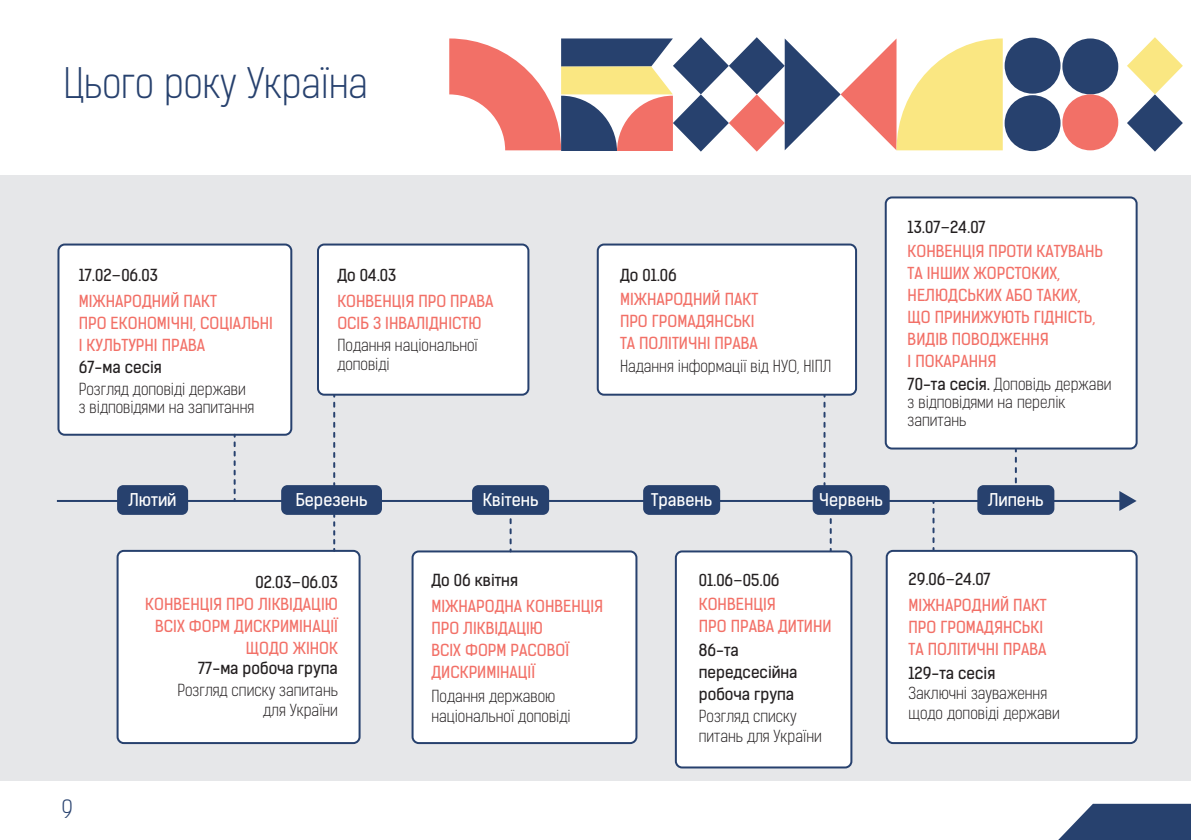
<style>
.page{position:relative;width:1191px;height:840px;background:#fff}
.page>*{position:absolute;margin:0;border:0;box-sizing:border-box;transform-origin:0 0}
.t1{font:40px "Kelson Sans Light RU";color:#27416e}
.t2{font:23.8px "Kelson Sans Light RU";color:#27416e}
.t3{font:16.8px "Kelson Sans Regular RU";color:#fff}
.t4{font:15.8px/22px "Kelson Sans Regular RU";color:#f27067}
.t5{font:15.8px/18px "Kelson Sans Light RU";color:#231f20}
.t6{font:15.8px/22px "Kelson Sans Regular RU";color:#231f20}
.s1{font-family:"Kelson Sans Regular RU"}
</style>
<div class="page">
<svg style="left:1059px;top:803px;width:132px;height:36px;background:#475d83"></svg>
<div style="left:0;top:175px;width:1191px;height:605px;background:#e6e7e9"></div>
<svg style="left:1127px;top:37px;width:55px;height:114px"></svg>
<div style="left:1004px;top:38px;width:56px;height:56px;background:#27416e;border-radius:50%"></div>
<div style="left:1004px;top:95px;width:56px;height:56px;background:#27416e;border-radius:50%"></div>
<div style="left:1062px;top:38px;width:56px;height:56px;background:#27416e;border-radius:50%"></div>
<div style="left:1062px;top:94px;width:56px;height:56px;background:#f27067;border-radius:50%"></div>
<svg style="left:449px;top:37px;width:553px;height:114px"></svg>
<hr style="left:57px;top:499px;width:1065px;height:2px;background:#27416e">
<svg style="left:1119px;top:491px;width:17px;height:19px"></svg>
<div style="left:118px;top:550px;width:241px;height:192px;background:#fff;border-radius:6px"></div>
<div style="left:117px;top:549px;width:243px;height:194px;border:2px solid #27416e;border-radius:6px"></div>
<div style="left:58px;top:244px;width:233px;height:190px;background:#fff;border-radius:6px"></div>
<div style="left:57px;top:243px;width:235px;height:192px;border:2px solid #27416e;border-radius:6px"></div>
<div style="left:412px;top:551px;width:224px;height:191px;background:#fff;border-radius:6px"></div>
<div style="left:411px;top:550px;width:226px;height:193px;border:2px solid #27416e;border-radius:6px"></div>
<div style="left:676px;top:551px;width:175px;height:216px;background:#fff;border-radius:6px"></div>
<div style="left:675px;top:550px;width:177px;height:218px;border:2px solid #27416e;border-radius:6px"></div>
<div style="left:885px;top:197px;width:251px;height:251px;background:#fff;border-radius:6px"></div>
<div style="left:884px;top:196px;width:253px;height:253px;border:2px solid #27416e;border-radius:6px"></div>
<div style="left:886px;top:550px;width:250px;height:192px;background:#fff;border-radius:6px"></div>
<div style="left:885px;top:549px;width:252px;height:194px;border:2px solid #27416e;border-radius:6px"></div>
<div style="left:117px;top:485px;width:71px;height:29px;background:#27416e;border-radius:6px"></div>
<div style="left:643px;top:485px;width:77px;height:29px;background:#27416e;border-radius:6px"></div>
<svg style="left:234px;top:434px;width:2px;height:66px"></svg>
<svg style="left:509px;top:514px;width:2px;height:29px"></svg>
<svg style="left:932px;top:501px;width:2px;height:48px"></svg>
<svg style="left:829px;top:514px;width:2px;height:28px"></svg>
<svg style="left:1014px;top:449px;width:2px;height:35px"></svg>
<svg style="left:333px;top:514px;width:2px;height:36px"></svg>
<svg style="left:333px;top:395px;width:2px;height:82px"></svg>
<svg style="left:823px;top:395px;width:2px;height:82px"></svg>
<div style="left:472px;top:485px;width:77px;height:29px;background:#27416e;border-radius:6px"></div>
<div style="left:977px;top:485px;width:77px;height:29px;background:#27416e;border-radius:6px"></div>
<div style="left:812px;top:485px;width:77px;height:29px;background:#27416e;border-radius:6px"></div>
<div style="left:281px;top:485px;width:101px;height:29px;background:#27416e;border-radius:6px"></div>
<div style="left:318px;top:244px;width:210px;height:150px;background:#fff;border-radius:6px"></div>
<div style="left:317px;top:243px;width:212px;height:152px;border:2px solid #27416e;border-radius:6px"></div>
<div style="left:598px;top:244px;width:258px;height:150px;background:#fff;border-radius:6px"></div>
<div style="left:597px;top:243px;width:260px;height:152px;border:2px solid #27416e;border-radius:6px"></div>
<h1 class="t1" style="left:63px;top:58px;width:306px">Цього року Україна</h1>
<p class="t6" style="left:79px;top:263px;width:81px">17.02–06.03</p>
<p class="t4" style="left:79px;top:289px;width:196px">МІЖНАРОДНИЙ ПАКТ<br>ПРО ЕКОНОМІЧНІ, СОЦІАЛЬНІ<br>І КУЛЬТУРНІ ПРАВА</p>
<p class="t6" style="left:79px;top:355px;width:85px">67-ма сесія</p>
<p class="t5" style="left:79px;top:380px;width:177px">Розгляд доповіді держави з відповідями на запитання</p>
<p class="t6" style="left:337px;top:264px;width:61px">До 04.03</p>
<p class="t4" style="left:337px;top:290px;width:158px">КОНВЕНЦІЯ ПРО ПРАВА<br>ОСІБ З ІНВАЛІДНІСТЮ</p>
<p class="t5" style="left:337px;top:337px;width:142px">Подання національної доповіді</p>
<p class="t6" style="left:620px;top:264px;width:58px">До 01.06</p>
<p class="t4" style="left:620px;top:288px;width:140px">МІЖНАРОДНИЙ ПАКТ<br>ПРО ГРОМАДЯНСЬКІ<br>ТА ПОЛІТИЧНІ ПРАВА</p>
<p class="t5" style="left:620px;top:357px;width:213px">Надання інформації від НУО, НІПЛ</p>
<p class="t6" style="left:907px;top:216px;width:80px">13.07–24.07</p>
<p class="t4" style="left:907px;top:240px;width:197px">КОНВЕНЦІЯ ПРОТИ КАТУВАНЬ<br>ТА ІНШИХ ЖОРСТОКИХ,<br>НЕЛЮДСЬКИХ АБО ТАКИХ,<br>ЩО ПРИНИЖУЮТЬ ГІДНІСТЬ,<br>ВИДІВ ПОВОДЖЕННЯ<br>І ПОКАРАННЯ</p>
<p class="t5" style="left:907px;top:375px;width:205px"><span class="s1">70-та сесія.</span> Доповідь держави з відповідями на перелік запитань</p>
<p class="t3" style="left:296px;top:489px;width:73px">Березень</p>
<p class="t3" style="left:483px;top:489px;width:57px">Квітень</p>
<p class="t3" style="left:819px;top:489px;width:65px">Червень</p>
<p class="t3" style="left:988px;top:489px;width:57px">Липень</p>
<p class="t3" style="left:129px;top:489px;width:50px">Лютий</p>
<p class="t3" style="left:651px;top:489px;width:62px">Травень</p>
<h2 class="t2" style="left:62px;top:794px;width:13px">9</h2>
<p class="t6" style="left:256px;top:570px;width:84px">02.03–06.03</p>
<p class="t4" style="left:145px;top:592px;width:194px;text-align:right">КОНВЕНЦІЯ ПРО ЛІКВІДАЦІЮ<br>ВСІХ ФОРМ ДИСКРИМІНАЦІЇ<br>ЩОДО ЖІНОК</p>
<p class="t6" style="left:198px;top:656px;width:141px">77-ма робоча група</p>
<p class="t5" style="left:177px;top:680px;width:162px;line-height:20px;text-align:right">Розгляд списку запитань для України</p>
<p class="t6" style="left:431px;top:569px;width:88px">До 06 квітня</p>
<p class="t4" style="left:431px;top:595px;width:173px">МІЖНАРОДНА КОНВЕНЦІЯ<br>ПРО ЛІКВІДАЦІЮ<br>ВСІХ ФОРМ РАСОВОЇ<br>ДИСКРИМІНАЦІЇ</p>
<p class="t5" style="left:431px;top:686px;width:141px;line-height:20px">Подання державою національної доповіді</p>
<p class="t6" style="left:699px;top:569px;width:82px">01.06–05.06</p>
<p class="t4" style="left:699px;top:593px;width:134px">КОНВЕНЦІЯ<br>ПРО ПРАВА ДИТИНИ</p>
<p class="t6" style="left:699px;top:639px;width:100px">86-та передсесійна робоча група</p>
<p class="t5" style="left:699px;top:706px;width:124px;line-height:20px">Розгляд списку питань для України</p>
<p class="t6" style="left:908px;top:568px;width:84px">29.06–24.07</p>
<p class="t4" style="left:908px;top:594px;width:140px">МІЖНАРОДНИЙ ПАКТ<br>ПРО ГРОМАДЯНСЬКІ<br>ТА ПОЛІТИЧНІ ПРАВА</p>
<p class="t6" style="left:908px;top:662px;width:88px">129-та сесія</p>
<p class="t5" style="left:908px;top:683px;width:153px;line-height:20px">Заключні зауваження щодо доповіді держави</p>
</div>
